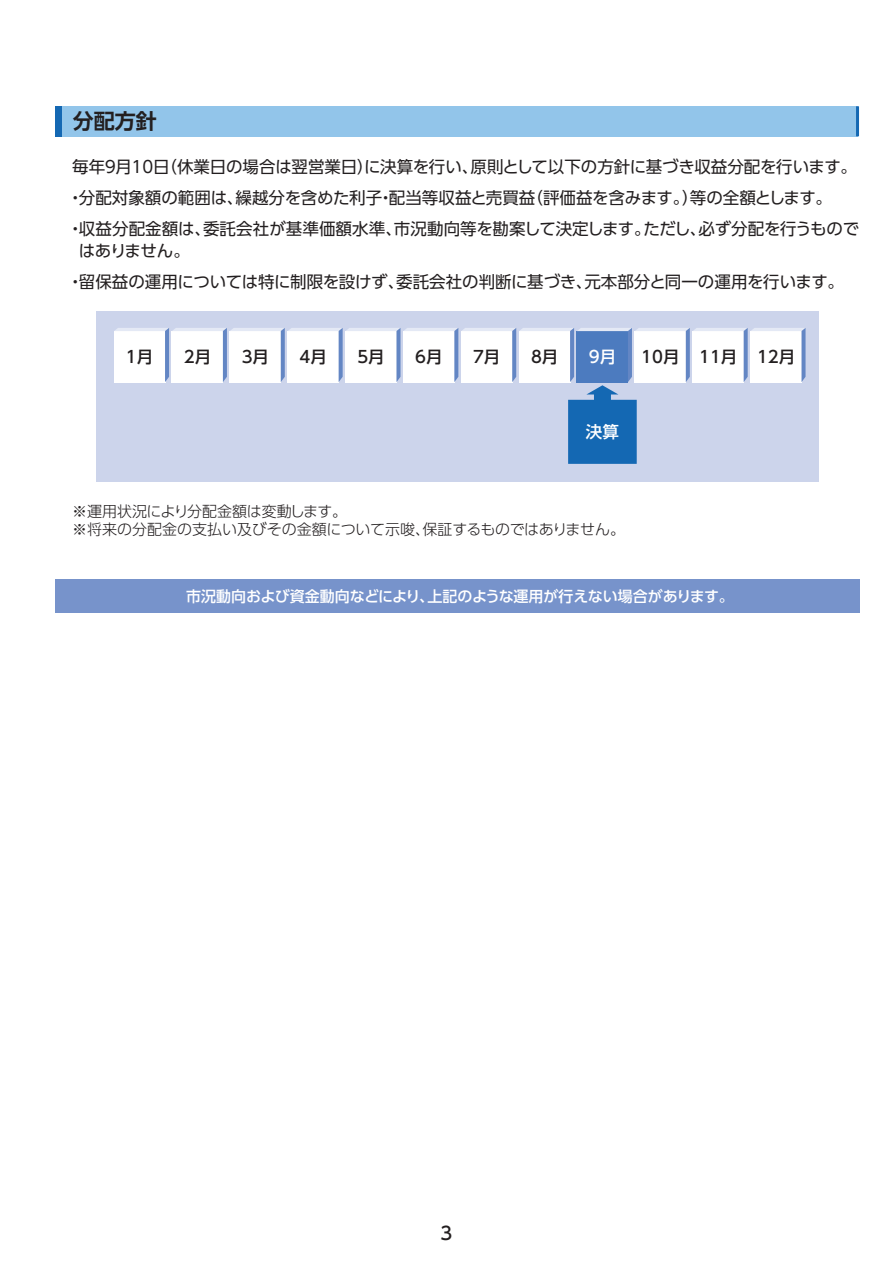
<style>
.page{position:relative;width:893px;height:1263px;background:#fff}
.page>*{position:absolute;margin:0;border:0;box-sizing:border-box;transform-origin:0 0}
.t1{font:700 21px "UD Shin Go Pro De";color:#231f20}
.t2{font:500 18px "UD Shin Go Pro";color:#231f20}
.t3{font:16.5px/30.8px "UD Shin Go Pro";letter-spacing:-.005em;color:#231f20}
.t4{font:500 16.5px "UD Shin Go Pro";letter-spacing:-.005em;color:#231f20}
.t5{font:500 16.5px "UD Shin Go Pro";color:#fff}
.t6{font:300 15px/18px "UD Shin Go Pro";letter-spacing:-.01em;color:#231f20}
.t7{font:500 15px "UD Shin Go Pro";letter-spacing:-.005em;color:#fff}
</style>
<div class="page">
<div style="left:55px;top:106px;width:7px;height:30px;background:#1468b3"></div>
<div style="left:62px;top:106px;width:795px;height:30px;background:#92c5ea"></div>
<hr style="left:856px;top:106px;width:3px;height:30px;background:#1468b3">
<div style="left:96px;top:312px;width:722px;height:170px;background:#ccd4eb"></div>
<svg style="left:114px;top:328px;width:691px;height:136px"></svg>
<div style="left:55px;top:579px;width:804px;height:34px;background:#7793cb"></div>
<p class="t1" style="left:73px;top:104px;width:85px">分配方針</p>
<p class="t3" style="left:67px;top:151px;width:793px">毎年９月10日（休業日の場合は翌営業日）に決算を行い、原則として以下の方針に基づき収益分配を行います。・分配対象額の範囲は、繰越分を含めた利子・配当等収益と売買益（評価益を含みます。）等の全額とします。<br>・収益分配金額は、委託会社が基準価額水準、市況動向等を勘案して決定します。ただし、必ず分配を行うもので</p>
<p class="t3" style="left:67px;top:235px;width:778px;text-indent:11px">はありません。<br>・留保益の運用については特に制限を設けず、委託会社の判断に基づき、元本部分と同一の運用を行います。</p>
<p class="t4" style="left:126px;top:343px;width:29px">1月</p>
<p class="t4" style="left:184px;top:343px;width:29px">2月</p>
<p class="t4" style="left:242px;top:343px;width:29px">3月</p>
<p class="t4" style="left:300px;top:343px;width:29px">4月</p>
<p class="t4" style="left:357px;top:343px;width:29px">5月</p>
<p class="t4" style="left:415px;top:343px;width:29px">6月</p>
<p class="t4" style="left:473px;top:343px;width:29px">7月</p>
<p class="t4" style="left:531px;top:343px;width:29px">8月</p>
<p class="t5" style="left:589px;top:343px;width:29px">9月</p>
<p class="t4" style="left:641px;top:343px;width:155px">10月 11月 12月</p>
<p class="t5" style="left:586px;top:418px;width:34px">決算</p>
<p class="t6" style="left:72px;top:502px;width:554px">※運用状況により分配金額は変動します。<br>※将来の分配金の支払い及びその金額について示唆、保証するものではありません。</p>
<p class="t7" style="left:186px;top:584px;width:549px">市況動向および資金動向などにより、上記のような運用が行えない場合があります。</p>
<p class="t2" style="left:441px;top:1218px;width:13px">3</p>
</div>
